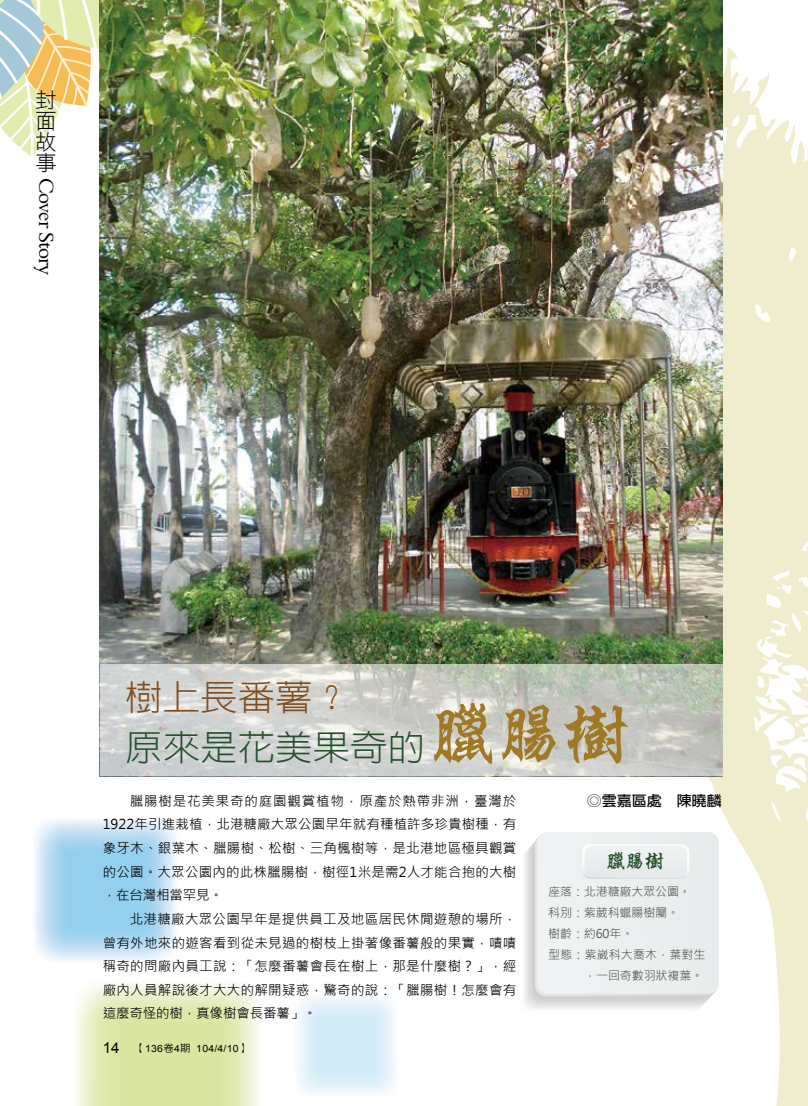
<style>
.page{position:relative;width:808px;height:1106px;background:#fff}
.page>*{position:absolute;margin:0;border:0;box-sizing:border-box;transform-origin:0 0}
.t1{font:74.1px "Singkaibei EG Bold Big 5";color:#9f7925;scale:1.05 1}
.t2{font:300 35.7px "Lin Gothic";color:#25522a;scale:1.05 1}
.t3{font:300 35.7px "Lin Gothic";color:#804f21;scale:1.05 1}
.t4{font:21.3px "Singkaibei EG Bold Big 5";color:#25522a;scale:1.05 1}
.t5{font:21px "Aldine 401 BT Roman A";letter-spacing:-.04em;color:#000}
.t6{font:21px/21px "DF Hei Lt HKP BF";color:#000;text-align:justify}
.t7{font:700 14.25px "Lin Gothic";color:#000;scale:1.05 1}
.t8{font:13.5px/23.7px "Microsoft Jheng Hei";letter-spacing:.015em;color:#000;text-align:justify}
.t9{font:12px "Microsoft Jheng Hei";letter-spacing:-.01em;color:#595757}
.t10{font:12px "Microsoft Jheng Hei";letter-spacing:.01em;color:#595757}
.t11{font:10.05px "Arial";letter-spacing:.02em;color:#000;scale:1.05 1}
.s1{font-size:15px}
.s2{font-family:"Lin Gothic";font-weight:500}
</style>
<div class="page">
<img style="left:0;top:0;width:808px;height:1106px">
<h3 class="t6" style="left:36px;top:89px;width:22px">封面故事</h3>
<h3 class="t5" style="left:59px;top:178px;width:98px;rotate:90deg">Cover Story</h3>
<h2 class="t3" style="left:125px;top:679px;width:216px">樹上長番薯？</h2>
<h2 class="t2" style="left:125px;top:729px;width:287px">原來是花美果奇的</h2>
<h1 class="t1" style="left:424px;top:699px;width:202px">臘腸樹</h1>
<p class="t8" style="left:103px;top:789px;width:415px;text-indent:27px">臘腸樹是花美果奇的庭園觀賞植物，原產於熱帶非洲，臺灣於1922年引進栽植，北港糖廠大眾公園早年就有種植許多珍貴樹種，有象牙木、銀葉木、臘腸樹、松樹、三角楓樹等，是北港地區極具觀賞的公園。大眾公園內的此株臘腸樹，樹徑1米是需2人才能合抱的大樹，在台灣相當罕見。</p>
<p class="t8" style="left:103px;top:907px;width:415px;text-indent:27px">北港糖廠大眾公園早年是提供員工及地區居民休閒遊憩的場所，曾有外地來的遊客看到從未見過的樹枝上掛著像番薯般的果實，嘖嘖稱奇的問廠內員工說：「怎麼番薯會長在樹上，那是什麼樹？」，經廠內人員解說後才大大的解開疑惑，驚奇的說：「臘腸樹！怎麼會有這麼奇怪的樹，真像樹會長番薯」。</p>
<p class="t11" style="left:103px;top:1041px;width:141px"><span class="s1">14</span> <span class="s2">【</span>136<span class="s2">卷</span>4<span class="s2">期</span> 104/4/10<span class="s2">】</span></p>
<p class="t7" style="left:587px;top:793px;width:130px">◎雲嘉區處　陳曉麟</p>
<h3 class="t4" style="left:605px;top:851px;width:59px">臘腸樹</h3>
<p class="t9" style="left:548px;top:884px;width:144px">座落：北港糖廠大眾公園。</p>
<p class="t9" style="left:548px;top:905px;width:132px">科別：紫葳科蠟腸樹屬。</p>
<p class="t9" style="left:548px;top:926px;width:87px">樹齡：約60年。</p>
<p class="t10" style="left:548px;top:947px;width:159px">型態：紫崴科大喬木，葉對生</p>
<p class="t9" style="left:584px;top:968px;width:120px">，一回奇數羽狀複葉。</p>
</div>
